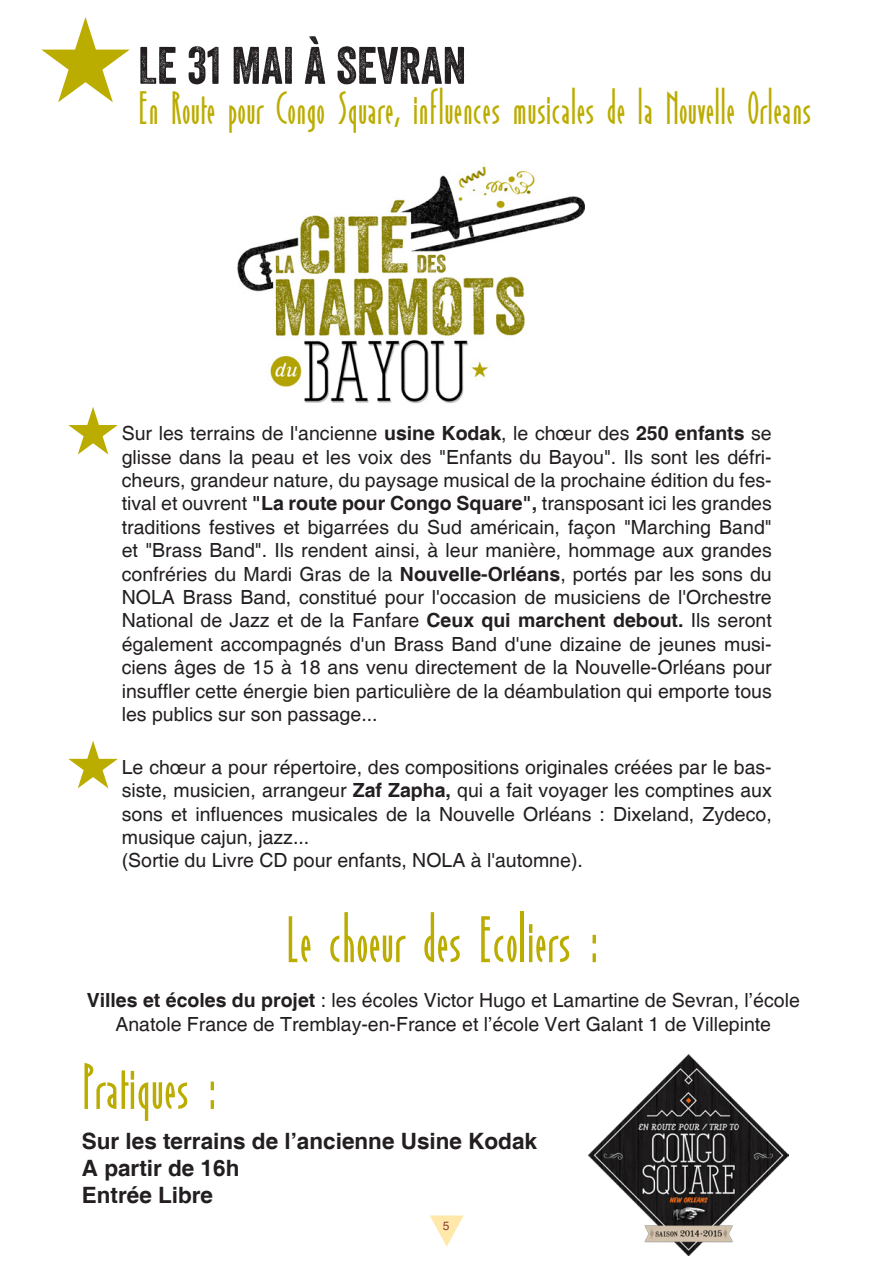
<style>
.page{position:relative;width:893px;height:1263px;background:#fff}
.page>*{position:absolute;margin:0;border:0;box-sizing:border-box;transform-origin:0 0}
.t1{font:700 52.5px "November Sky Demo";color:#bbac00}
.t2{font:51px "Veneer";color:#231f20}
.t3{font:700 37.5px "November Sky Demo";color:#bbac00}
.t4{font:700 22.5px "Helvetica";color:#231f20}
.t5{font:19.5px/23.4px "Helvetica";color:#231f20;text-align:justify}
.t6{font:12px "Helvetica";color:#8a3a37}
.s1{font-weight:700}
</style>
<div class="page">
<svg style="left:430px;top:1215px;width:34px;height:32px"></svg>
<img style="left:237px;top:166px;width:348px;height:238px">
<img style="left:588px;top:1055px;width:201px;height:200px">
<svg style="left:41px;top:17px;width:89px;height:85px"></svg>
<svg style="left:68px;top:407px;width:50px;height:47px"></svg>
<svg style="left:68px;top:741px;width:50px;height:47px"></svg>
<p class="t2" style="left:138px;top:34px;width:330px">LE 31 MAI À SEVRAN</p>
<p class="t3" style="left:138px;top:87px;width:675px">En Route pour Congo Square, influences musicales de la Nouvelle Orleans</p>
<p class="t5" style="left:122px;top:422px;width:651px">Sur les terrains de l'ancienne <span class="s1">usine Kodak</span>, le chœur des <span class="s1">250 enfants</span> se glisse dans la peau et les voix des "Enfants du Bayou". Ils sont les défri&shy;cheurs, grandeur nature, du paysage musical de la prochaine édition du fes&shy;tival et ouvrent <span class="s1">"La route pour Congo Square",</span> transposant ici les grandes traditions festives et bigarrées du Sud américain, façon "Marching Band" et "Brass Band". Ils rendent ainsi, à leur manière, hommage aux grandes confréries du Mardi Gras de la <span class="s1">Nouvelle-Orléans</span>, portés par les sons du NOLA Brass Band, constitué pour l'occasion de musiciens de l'Orchestre National de Jazz et de la Fanfare <span class="s1">Ceux qui marchent debout.</span> Ils seront également accompagnés d'un Brass Band d'une dizaine de jeunes musi&shy;ciens âges de 15 à 18 ans venu directement de la Nouvelle-Orléans pour insuffler cette énergie bien particulière de la déambulation qui emporte tous les publics sur son passage...</p>
<p class="t5" style="left:122px;top:756px;width:651px">Le chœur a pour répertoire, des compositions originales créées par le bas&shy;siste, musicien, arrangeur <span class="s1">Zaf Zapha,</span> qui a fait voyager les comptines aux sons et influences musicales de la Nouvelle Orléans : Dixeland, Zydeco, musique cajun, jazz...</p>
<p class="t5" style="left:122px;top:849px;width:463px">(Sortie du Livre CD pour enfants, NOLA à l'automne).</p>
<p class="t1" style="left:286px;top:910px;width:316px">Le choeur des Ecoliers :</p>
<p class="t5" style="left:87px;top:989px;width:715px;text-align:center"><span class="s1">Villes et écoles du projet</span> : les écoles Victor Hugo et Lamartine de Sevran, l’école<br>Anatole France de Tremblay-en-France et l’école Vert Galant 1 de Villepinte</p>
<p class="t1" style="left:82px;top:1057px;width:138px">Pratiques :</p>
<p class="t4" style="left:82px;top:1128px;width:457px">Sur les terrains de l’ancienne Usine Kodak</p>
<p class="t4" style="left:82px;top:1155px;width:159px">A partir de 16h</p>
<p class="t4" style="left:82px;top:1182px;width:133px">Entrée Libre</p>
<p class="t6" style="left:443px;top:1219px;width:8px">5</p>
</div>
